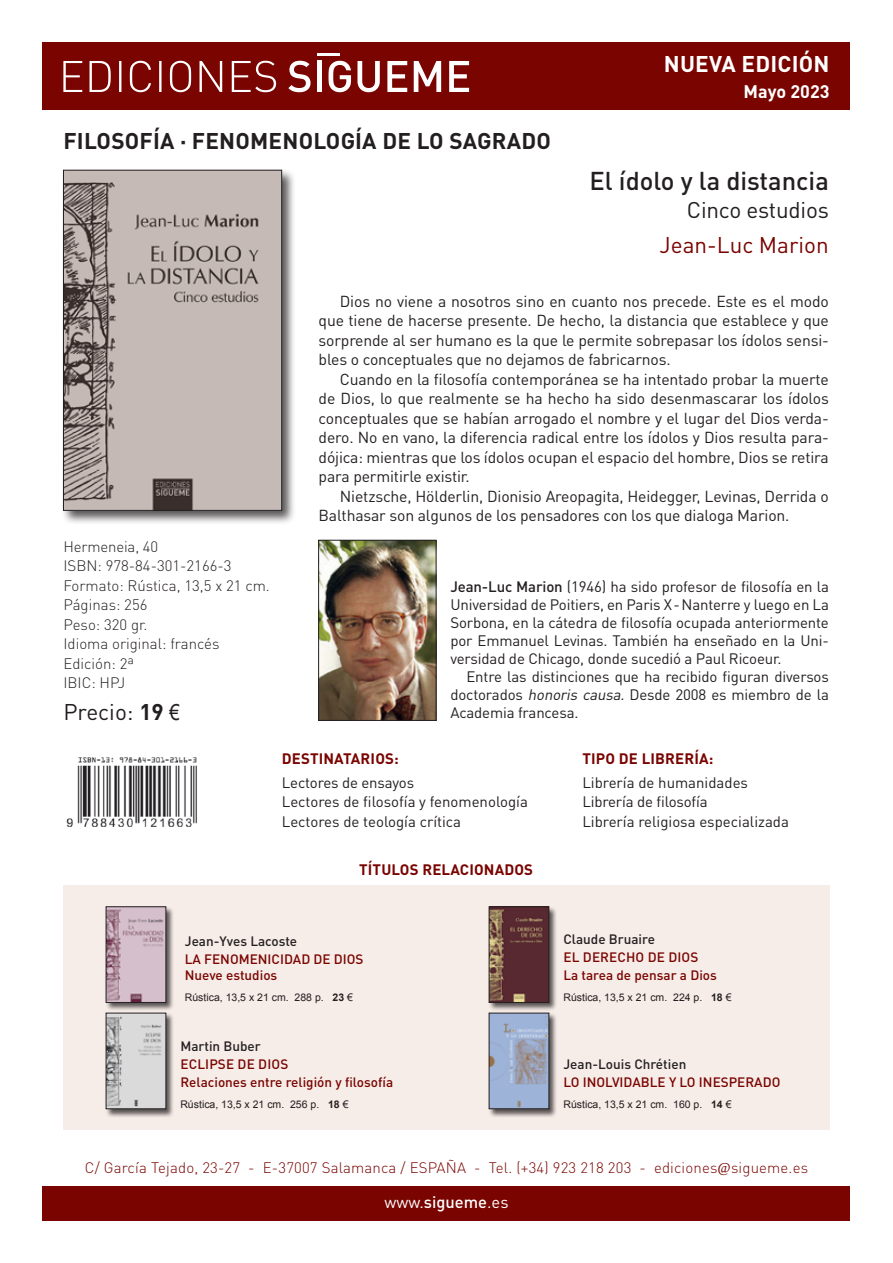
<style>
.page{position:relative;width:893px;height:1263px;background:#fff}
.page>*{position:absolute;margin:0;border:0;box-sizing:border-box;transform-origin:0 0}
.t1{font:500 25.5px "DIN Pro";color:#231f20}
.t2{font:700 22.5px "DIN Pro";letter-spacing:.01em;color:#231f20}
.t3{font:22.5px "DIN Pro";letter-spacing:-.01em;color:#231f20}
.t4{font:22.5px "DIN Pro";color:#790400}
.t5{font:700 22.5px "DIN Pro";letter-spacing:.01em;color:#fff}
.t6{font:700 18px "DIN Pro";color:#fff}
.t7{font:16.5px "DIN Pro";color:#fff}
.t8{font:15.75px/19.5px "DIN Pro";letter-spacing:-.01em;color:#231f20;text-align:justify}
.t9{font:15px/18px "DIN Pro";letter-spacing:-.01em;color:#231f20;text-align:justify}
.t10{font:300 15px/19.5px "DIN Pro";color:#231f20}
.t11{font:300 15px "DIN Pro";letter-spacing:.01em;color:#790400}
.t12{font:700 15px "DIN Pro";letter-spacing:.01em;color:#790400}
.t13{font:500 13.5px/18px "DIN Pro";color:#790400}
.t14{font:500 13.5px "DIN Pro";color:#231f20}
.t15{font:10.5px "Arial";color:#231f20}
.s1{font-weight:700}
.s2{font-family:"Arial Narrow"}
.s3{font-weight:500}
.s4{font-style:italic}
.s5{font-family:"Sakkal Majalla";font-weight:400;font-size:19.5px}
</style>
<div class="page">
<div style="left:43px;top:1186px;width:807px;height:34px;background:#790400"></div>
<div style="left:43px;top:43px;width:807px;height:67px;background:#790400"></div>
<hr style="left:317px;top:53px;width:23px;height:3px;background:#fff">
<svg style="left:288px;top:61px;width:23px;height:31px"></svg>
<div style="left:317px;top:61px;width:5px;height:31px;background:#fff"></div>
<svg style="left:329px;top:61px;width:22px;height:31px"></svg>
<svg style="left:357px;top:61px;width:23px;height:31px"></svg>
<svg style="left:387px;top:61px;width:20px;height:31px"></svg>
<svg style="left:414px;top:61px;width:27px;height:31px"></svg>
<svg style="left:449px;top:61px;width:20px;height:31px"></svg>
<svg style="left:63px;top:61px;width:213px;height:31px"></svg>
<div style="left:61px;top:168px;width:235px;height:357px;background:#231f20;opacity:.75"></div>
<img style="left:65px;top:172px;width:215px;height:336px">
<div style="left:63px;top:170px;width:219px;height:340px;border:1px solid #231f20"></div>
<div style="left:63px;top:885px;width:767px;height:245px;background:#f6ece8"></div>
<img style="left:66px;top:757px;width:131px;height:69px">
<img style="left:321px;top:542px;width:113px;height:176px">
<div style="left:319px;top:540px;width:117px;height:180px;border:1px solid #231f20"></div>
<div style="left:489px;top:1012px;width:69px;height:106px;background:#231f20;opacity:.75"></div>
<img style="left:491px;top:1015px;width:56px;height:92px">
<div style="left:106px;top:906px;width:69px;height:105px;background:#231f20;opacity:.75"></div>
<img style="left:108px;top:909px;width:56px;height:91px">
<div style="left:106px;top:1012px;width:69px;height:106px;background:#231f20;opacity:.75"></div>
<img style="left:108px;top:1015px;width:56px;height:92px">
<div style="left:106px;top:1013px;width:60px;height:96px;border:1px solid #231f20"></div>
<div style="left:489px;top:906px;width:69px;height:105px;background:#231f20;opacity:.75"></div>
<img style="left:491px;top:909px;width:56px;height:91px">
<div style="left:489px;top:907px;width:60px;height:95px;border:1px solid #231f20"></div>
<h2 class="t5" style="left:664px;top:49px;width:167px">NUEVA EDICIÓN</h2>
<h2 class="t2" style="left:63px;top:126px;width:489px">FILOSOFÍA · FENOMENOLOGÍA DE LO SAGRADO</h2>
<p class="t6" style="left:744px;top:80px;width:87px">Mayo 2023</p>
<h1 class="t1" style="left:589px;top:163px;width:241px">El ídolo y la distancia</h1>
<h2 class="t3" style="left:687px;top:194px;width:143px">Cinco estudios</h2>
<h2 class="t4" style="left:659px;top:230px;width:171px">Jean-Luc Marion</h2>
<p class="t10" style="left:63px;top:536px;width:208px">Hermeneia, 40<br>ISBN: 978-84-301-2166-3<br>Formato: Rústica, 13,5 x 21 cm.<br>Páginas: 256<br>Peso: 320 gr.<br>Idioma original: francés<br>Edición: 2ª<br>IBIC: HPJ</p>
<h2 class="t3" style="left:63px;top:697px;width:118px">Precio: <span class="s1">19</span> <span class="s2">€</span></h2>
<p class="t8" style="left:319px;top:291px;width:512px;text-indent:21px">Dios no viene a nosotros sino en cuanto nos precede. Este es el modo que tiene de hacerse presente. De hecho, la distancia que establece y que sorprende al ser humano es la que le permite sobrepasar los ídolos sensi&shy;bles o conceptuales que no dejamos de fabricarnos.</p>
<p class="t8" style="left:319px;top:369px;width:512px;text-indent:21px">Cuando en la filosofía contemporánea se ha intentado probar la muerte de Dios, lo que realmente se ha hecho ha sido desenmascarar los ídolos conceptuales que se habían arrogado el nombre y el lugar del Dios verda&shy;dero. No en vano, la diferencia radical entre los ídolos y Dios resulta para&shy;dójica: mientras que los ídolos ocupan el espacio del hombre, Dios se retira para permitirle existir.</p>
<p class="t8" style="left:319px;top:486px;width:512px;text-indent:21px">Nietzsche, Hölderlin, Dionisio Areopagita, Heidegger, Levinas, Derrida o<br>Balthasar son algunos de los pensadores con los que dialoga Marion.</p>
<p class="t9" style="left:450px;top:576px;width:380px"><span class="s3">Jean-Luc Marion</span> (1946) ha sido profesor de filosofía en la Universidad de Poitiers, en Paris X-Nanterre y luego en La Sorbona, en la cátedra de filosofía ocupada anteriormente por Emmanuel Levinas. También ha enseñado en la Uni&shy;versidad de Chicago, donde sucedió a Paul Ricoeur.</p>
<p class="t9" style="left:450px;top:666px;width:380px;text-indent:16px">Entre las distinciones que ha recibido figuran diversos doctorados <span class="s4">honoris causa</span>. Desde 2008 es miembro de la Academia francesa.</p>
<p class="t12" style="left:282px;top:748px;width:119px">DESTINATARIOS:</p>
<p class="t9" style="left:282px;top:772px;width:248px;line-height:19.5px;text-align:left">Lectores de ensayos<br>Lectores de filosofía y fenomenología<br>Lectores de teología crítica</p>
<p class="t12" style="left:359px;top:859px;width:175px">TÍTULOS RELACIONADOS</p>
<p class="t12" style="left:582px;top:749px;width:133px">TIPO DE LIBRERÍA:</p>
<p class="t9" style="left:582px;top:772px;width:208px;line-height:19.5px;text-align:left">Librería de humanidades<br>Librería de filosofía<br>Librería religiosa especializada</p>
<p class="t14" style="left:185px;top:932px;width:114px">Jean-Yves Lacoste</p>
<p class="t13" style="left:185px;top:950px;width:180px;line-height:16.5px">LA FENOMENICIDAD DE DIOS<br>Nueve estudios</p>
<p class="t15" style="left:185px;top:991px;width:170px">Rústica, 13,5 x 21 cm. 288 p. <span class="s1">23</span> €</p>
<p class="t14" style="left:180px;top:1036px;width:82px">Martin Buber</p>
<p class="t13" style="left:180px;top:1054px;width:214px">ECLIPSE DE DIOS<br>Relaciones entre religión y filosofía</p>
<p class="t15" style="left:180px;top:1097px;width:170px">Rústica, 13,5 x 21 cm. 256 p. <span class="s1">18</span> €</p>
<p class="t14" style="left:563px;top:930px;width:93px">Claude Bruaire</p>
<p class="t13" style="left:563px;top:948px;width:155px">EL DERECHO DE DIOS<br>La tarea de pensar a Dios</p>
<p class="t15" style="left:563px;top:991px;width:170px">Rústica, 13,5 x 21 cm. 224 p. <span class="s1">18</span> €</p>
<p class="t14" style="left:563px;top:1054px;width:124px">Jean-Louis Chrétien</p>
<p class="t13" style="left:563px;top:1072px;width:218px">LO INOLVIDABLE Y LO INESPERADO</p>
<p class="t15" style="left:563px;top:1097px;width:170px">Rústica, 13,5 x 21 cm. 160 p. <span class="s1">14</span> €</p>
<p class="t11" style="left:85px;top:1157px;width:725px">C/ García Tejado, 23-27 - E-37007 Salamanca / ESPAÑA - Tel. (+34) 923 218 203 - ediciones<span class="s5">@</span>sigueme.es</p>
<p class="t7" style="left:384px;top:1191px;width:126px">www.<span class="s3">sigueme</span>.es</p>
</div>
